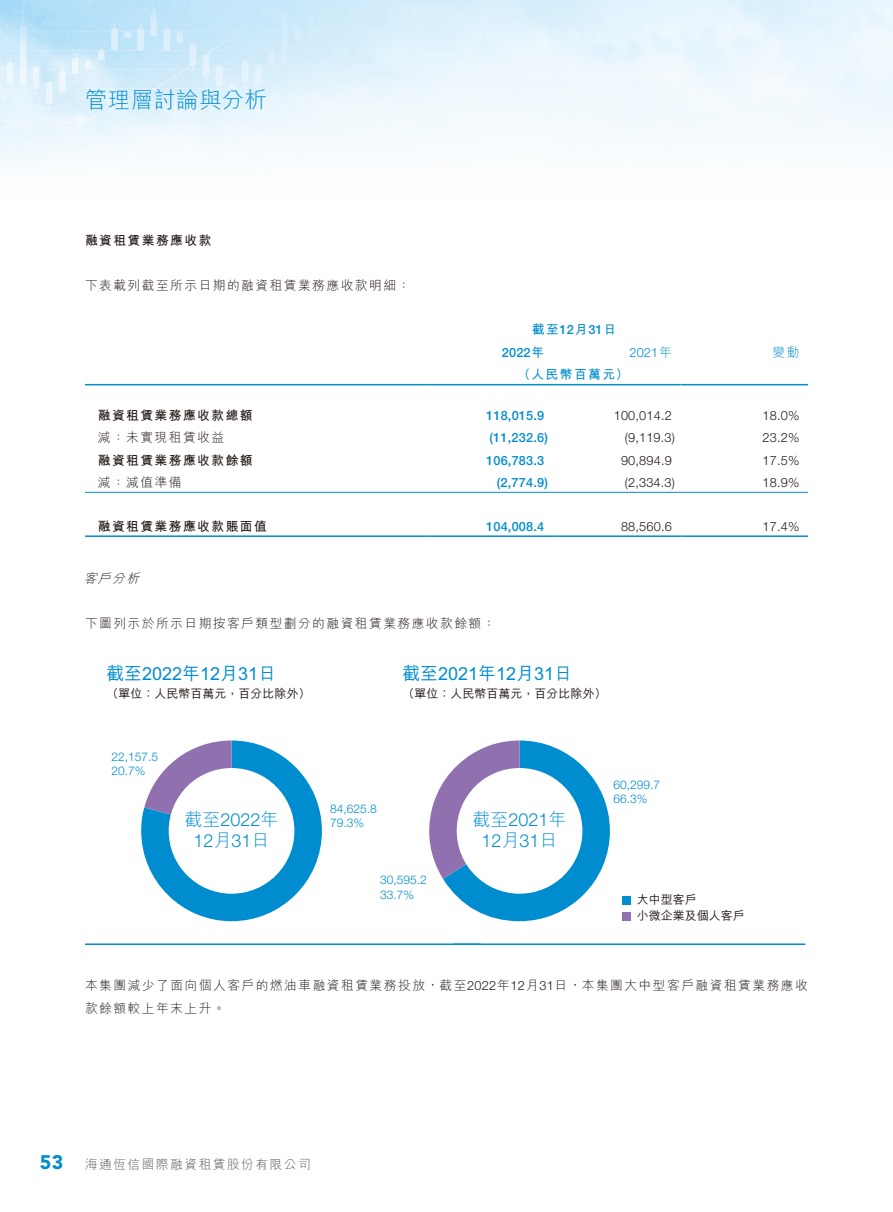
<style>
.page{position:relative;width:893px;height:1212px;background:#fff}
.page>*{position:absolute;margin:0;border:0;box-sizing:border-box;transform-origin:0 0}
.t1{font:300 22.5px "M Hei HK";letter-spacing:.015em;color:#008dcf}
.t2{font:900 19.5px "Avenir 95";color:#008dcf}
.t3{font:300 18px/21.6px "Helvetica Neue 45";color:#008dcf;text-align:center}
.t4{font:500 18px "M Hei HK";color:#008dcf}
.t5{font:300 12.75px/22.5px "M Hei HK";letter-spacing:.115em;color:#231916}
.t6{font:300 12.75px "Helvetica Neue 45";letter-spacing:.015em;color:#231916}
.t7{font:500 12.75px "Helvetica Neue 65";letter-spacing:.015em;color:#008dcf}
.t8{font:700 12.75px "M Hei HK";letter-spacing:.115em;color:#231916}
.t9{font:300 12.75px "M Hei HK";letter-spacing:.115em;color:#595857}
.t10{font:700 12.75px "M Hei HK";letter-spacing:.115em;color:#008dcf}
.t11{font:300 12.75px "Helvetica Neue 45";color:#008dcf}
.t12{font:italic 300 12.75px "M Hei HK";color:#231916}
.t13{font:300 12.75px "M Hei HK";color:#008dcf}
.t14{font:300 12px/14.4px "Helvetica Neue 45";color:#008dcf}
.t15{font:500 12px/16.4px "M Hei HK";color:#231916}
.s1{font-family:"Helvetica Neue 65";font-weight:500}
.s2{font-family:"M Hei HK";font-weight:700}
.s3{font-family:"M Hei HK"}
.s4{font-family:"Helvetica Neue 45"}
</style>
<div class="page">
<img style="left:0;top:0;width:893px;height:163px">
<hr style="left:85px;top:384px;width:340px;height:1px;background:#008dcf">
<hr style="left:425px;top:384px;width:128px;height:1px;background:#008dcf">
<hr style="left:553px;top:384px;width:127px;height:1px;background:#008dcf">
<hr style="left:680px;top:384px;width:128px;height:1px;background:#008dcf">
<hr style="left:85px;top:535px;width:340px;height:2px;background:#008dcf">
<hr style="left:425px;top:535px;width:128px;height:2px;background:#008dcf">
<hr style="left:553px;top:535px;width:127px;height:2px;background:#008dcf">
<hr style="left:680px;top:535px;width:128px;height:2px;background:#008dcf">
<hr style="left:85px;top:492px;width:340px;height:1px;background:#008dcf">
<hr style="left:425px;top:492px;width:128px;height:1px;background:#008dcf">
<hr style="left:553px;top:492px;width:127px;height:1px;background:#008dcf">
<hr style="left:680px;top:492px;width:128px;height:1px;background:#008dcf">
<hr style="left:85px;top:943px;width:396px;height:2px;background:#008dcf">
<hr style="left:453px;top:943px;width:352px;height:2px;background:#008dcf">
<div style="left:622px;top:896px;width:8px;height:8px;background:#008dcf"></div>
<div style="left:622px;top:912px;width:8px;height:9px;background:#9170b0"></div>
<svg style="left:141px;top:740px;width:181px;height:181px"></svg>
<svg style="left:429px;top:740px;width:181px;height:181px"></svg>
<div style="left:169px;top:768px;width:125px;height:126px;background:#fff;border-radius:50%"></div>
<div style="left:457px;top:768px;width:125px;height:126px;background:#fff;border-radius:50%"></div>
<h1 class="t1" style="left:85px;top:84px;width:184px">管理層討論與分析</h1>
<p class="t8" style="left:85px;top:231px;width:128px">融資租賃業務應收款</p>
<p class="t5" style="left:85px;top:274px;width:327px">下表載列截至所示日期的融資租賃業務應收款明細：</p>
<p class="t10" style="left:532px;top:320px;width:86px">截至<span class="s1">12</span>月<span class="s1">31</span>日</p>
<p class="t7" style="left:502px;top:345px;width:44px">2022<span class="s2">年</span></p>
<p class="t10" style="left:518px;top:365px;width:112px">（人民幣百萬元(</p>
<p class="t11" style="left:629px;top:344px;width:44px">2021<span class="s3">年</span></p>
<p class="t13" style="left:772px;top:343px;width:28px">變動</p>
<p class="t8" style="left:98px;top:406px;width:156px">融資租賃業務應收款總額</p>
<p class="t7" style="left:486px;top:408px;width:60px">118,015.9</p>
<p class="t6" style="left:614px;top:407px;width:60px">100,014.2</p>
<p class="t6" style="left:763px;top:407px;width:38px">18.0%</p>
<p class="t5" style="left:98px;top:426px;width:128px">減：未實現租賃收益</p>
<p class="t7" style="left:490px;top:430px;width:60px">)11,232.6(</p>
<p class="t6" style="left:625px;top:430px;width:52px">)9,119.3(</p>
<p class="t6" style="left:763px;top:430px;width:38px">23.2%</p>
<p class="t8" style="left:98px;top:451px;width:156px">融資租賃業務應收款餘額</p>
<p class="t7" style="left:486px;top:453px;width:60px">106,783.3</p>
<p class="t6" style="left:621px;top:452px;width:52px">90,894.9</p>
<p class="t6" style="left:763px;top:452px;width:38px">17.5%</p>
<p class="t5" style="left:98px;top:471px;width:85px">減：減值準備</p>
<p class="t7" style="left:497px;top:475px;width:53px">)2,774.9(</p>
<p class="t6" style="left:625px;top:475px;width:52px">)2,334.3(</p>
<p class="t6" style="left:763px;top:475px;width:38px">18.9%</p>
<p class="t8" style="left:98px;top:517px;width:170px">融資租賃業務應收款賬面值</p>
<p class="t7" style="left:486px;top:519px;width:60px">104,008.4</p>
<p class="t6" style="left:621px;top:518px;width:52px">88,560.6</p>
<p class="t6" style="left:763px;top:518px;width:38px">17.4%</p>
<p class="t12" style="left:84px;top:569px;width:61px">客戶分析</p>
<p class="t5" style="left:85px;top:611px;width:412px">下圖列示於所示日期按客戶類型劃分的融資租賃業務應收款餘額：</p>
<h3 class="t4" style="left:106px;top:660px;width:172px">截至2022年12月31日</h3>
<h3 class="t4" style="left:402px;top:660px;width:172px">截至2021年12月31日</h3>
<p class="t15" style="left:107px;top:685px;width:205px">（單位：人民幣百萬元，百分比除外(</p>
<p class="t15" style="left:403px;top:685px;width:205px">（單位：人民幣百萬元，百分比除外(</p>
<p class="t14" style="left:111px;top:749px;width:48px">22,157.5<br>20.7%</p>
<h3 class="t3" style="left:185px;top:808px;width:96px"><span class="s3">截至</span>2022<span class="s3">年<br></span>12<span class="s3">月</span>31<span class="s3">日</span></h3>
<p class="t14" style="left:330px;top:801px;width:48px">84,625.8<br>79.3%</p>
<p class="t14" style="left:380px;top:872px;width:48px">30,595.2<br>33.7%</p>
<h3 class="t3" style="left:473px;top:808px;width:96px"><span class="s3">截至</span>2021<span class="s3">年<br></span>12<span class="s3">月</span>31<span class="s3">日</span></h3>
<p class="t14" style="left:614px;top:777px;width:48px">60,299.7<br>66.3%</p>
<p class="t15" style="left:637px;top:890px;width:109px">大中型客戶<br>小微企業及個人客戶</p>
<p class="t5" style="left:85px;top:973px;width:724px">本集團減少了面向個人客戶的燃油車融資租賃業務投放，截至<span class="s4">2022</span>年<span class="s4">12</span>月<span class="s4">31</span>日，本集團大中型客戶融資租賃業務應收款餘額較上年末上升。</p>
<h2 class="t2" style="left:40px;top:1150px;width:25px">53</h2>
<p class="t9" style="left:85px;top:1155px;width:227px">海通恆信國際融資租賃股份有限公司</p>
</div>
